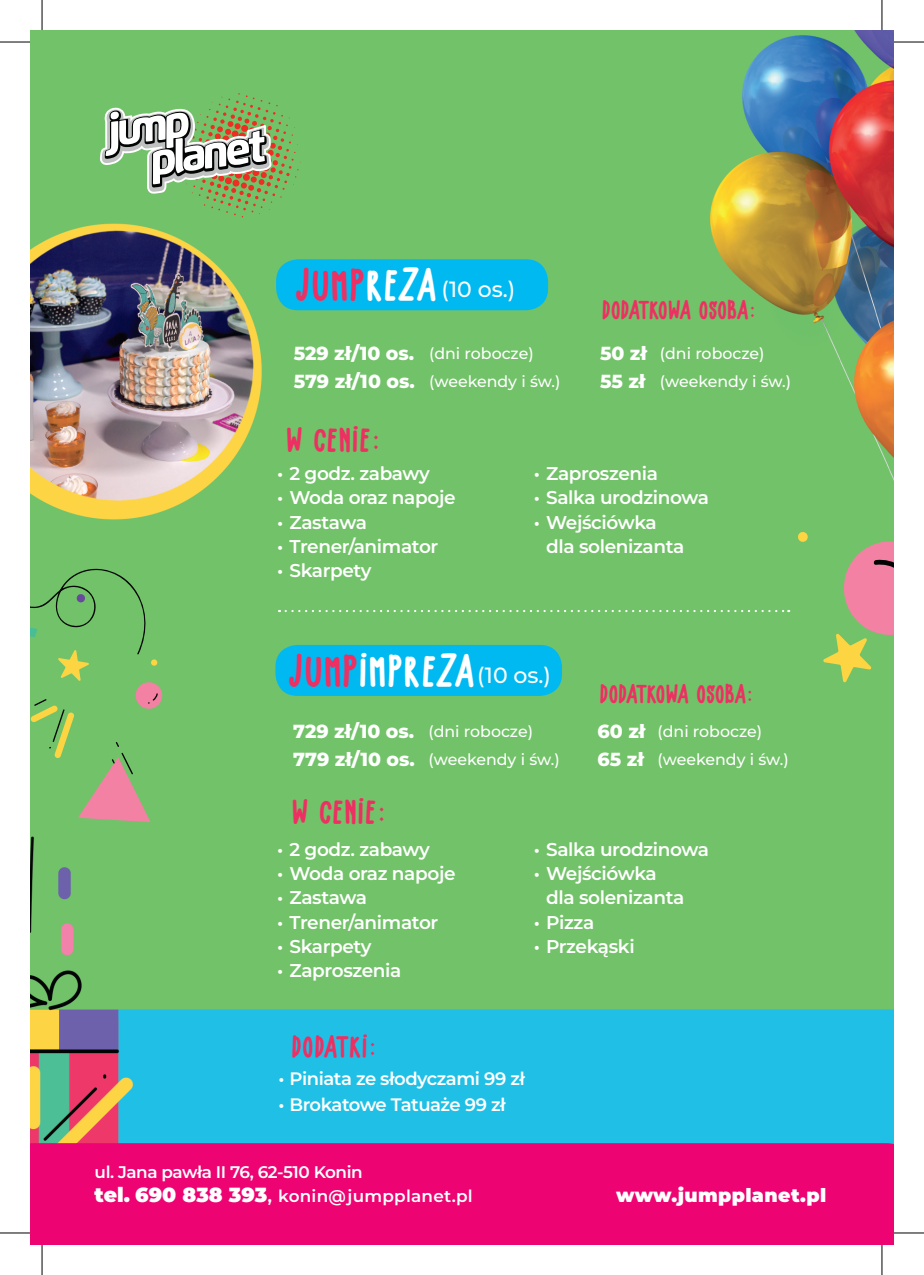
<style>
.page{position:relative;width:924px;height:1275px;background:#fff}
.page>*{position:absolute;margin:0;border:0;box-sizing:border-box;transform-origin:0 0}
.t1{font:37.6px "BABYGIRLY";color:#fff}
.t2{font:28.6px "BABYGIRLY";color:#ee2f62}
.t3{font:25.8px "BABYGIRLY";color:#ee2f62}
.t4{font:22px "BABYGIRLY";letter-spacing:-.055em;color:#ee2f62}
.t5{font:500 22px "Montserrat";color:#fff}
.t6{font:900 18.8px "Montserrat";letter-spacing:.02em;color:#fff}
.t7{font:600 18.4px/24.2px "Montserrat";letter-spacing:-.02em;color:#fff}
.t8{font:600 18px "Montserrat";letter-spacing:-.025em;color:#fff}
.t9{font:600 16.8px/24px "Montserrat";letter-spacing:-.025em;color:#fff}
.t10{font:500 15.8px/27.8px "Montserrat";color:#fff}
.s1{font-family:"BABYGIRLY";font-weight:400;font-size:37.6px;color:#ee2f62}
.s2{font-family:"BABYGIRLY";font-weight:400;font-size:37.6px}
.s3{font-weight:800;font-size:19px}
.s4{color:#ee2f62}
.s5{font-family:"Montserrat";font-weight:500;font-size:22px}
.s6{font-weight:900;font-size:20.4px}
.s7{font-size:19.2px}
</style>
<div class="page">
<img style="left:31px;top:31px;width:861px;height:1112px">
<div style="left:276px;top:259px;width:272px;height:51px;background:#00b9f1;border-radius:22px"></div>
<div style="left:275px;top:645px;width:286px;height:51px;background:#00b9f1;border-radius:22px"></div>
<svg style="left:279px;top:610px;width:509px;height:2px"></svg>
<svg style="left:31px;top:563px;width:133px;height:259px;background:#7eba6b"></svg>
<svg style="left:797px;top:531px;width:10px;height:11px"></svg>
<svg style="left:822px;top:537px;width:70px;height:146px;background:#a8ac78"></svg>
<svg style="left:100px;top:93px;width:200px;height:124px"></svg>
<div style="left:31px;top:1143px;width:861px;height:101px;background:#ed0372"></div>
<hr style="left:0;top:42px;width:30px;height:1px;background:#000">
<hr style="left:893px;top:42px;width:30px;height:1px;background:#000">
<hr style="left:0;top:1232px;width:30px;height:1px;background:#000">
<hr style="left:893px;top:1232px;width:30px;height:1px;background:#000">
<hr style="left:42px;top:0;width:1px;height:30px;background:#000">
<hr style="left:42px;top:1245px;width:1px;height:30px;background:#000">
<hr style="left:881px;top:0;width:1px;height:30px;background:#000">
<hr style="left:881px;top:1245px;width:1px;height:30px;background:#000">
<p class="t5" style="left:296px;top:274px;width:221px"><span class="s1">Jump</span><span class="s2">reza</span>(10 os.)</p>
<p class="t10" style="left:293px;top:339px;width:268px"><span class="s3">529 zł/10 os.</span> (dni robocze)<br><span class="s3">579 zł/10 os.</span> (weekendy i św.)</p>
<h2 class="t2" style="left:287px;top:426px;width:94px">w cenie:</h2>
<p class="t4" style="left:602px;top:299px;width:154px">dodatkowa osoba:</p>
<p class="t10" style="left:599px;top:339px;width:192px"><span class="s3">50 zł</span> (dni robocze)<br><span class="s3">55 zł</span> (weekendy i św.)</p>
<p class="t7" style="left:277px;top:461px;width:154px">• 2 godz. zabawy</p>
<p class="t7" style="left:277px;top:485px;width:180px">• Woda oraz napoje</p>
<p class="t7" style="left:277px;top:509px;width:91px">• Zastawa</p>
<p class="t7" style="left:277px;top:534px;width:162px">• Trener/animator</p>
<p class="t7" style="left:277px;top:558px;width:96px">• Skarpety</p>
<p class="t7" style="left:533px;top:461px;width:126px">• Zaproszenia</p>
<p class="t7" style="left:533px;top:485px;width:176px">• Salka urodzinowa</p>
<p class="t7" style="left:546px;top:509px;width:140px;text-indent:-12px">• Wejściówka dla solenizanta</p>
<h1 class="t1" style="left:289px;top:652px;width:263px"><span class="s4">Jump</span>impreza<span class="s5">(10 os.)</span></h1>
<p class="t10" style="left:293px;top:717px;width:268px"><span class="s3">729 zł/10 os.</span> (dni robocze)<br><span class="s3">779 zł/10 os.</span> (weekendy i św.)</p>
<h2 class="t2" style="left:292px;top:798px;width:94px">w cenie:</h2>
<p class="t4" style="left:600px;top:683px;width:154px">dodatkowa osoba:</p>
<p class="t10" style="left:597px;top:717px;width:192px"><span class="s3">60 zł</span> (dni robocze)<br><span class="s3">65 zł</span> (weekendy i św.)</p>
<p class="t7" style="left:277px;top:837px;width:154px">• 2 godz. zabawy</p>
<p class="t7" style="left:277px;top:861px;width:180px">• Woda oraz napoje</p>
<p class="t7" style="left:277px;top:885px;width:91px">• Zastawa</p>
<p class="t7" style="left:277px;top:909px;width:162px">• Trener/animator</p>
<p class="t7" style="left:277px;top:933px;width:96px">• Skarpety</p>
<p class="t7" style="left:277px;top:958px;width:126px">• Zaproszenia</p>
<p class="t7" style="left:533px;top:837px;width:176px">• Salka urodzinowa</p>
<p class="t7" style="left:546px;top:861px;width:140px;text-indent:-12px">• Wejściówka dla solenizanta</p>
<p class="t7" style="left:533px;top:909px;width:62px">• Pizza</p>
<p class="t7" style="left:533px;top:933px;width:102px">• Przekąski</p>
<h3 class="t3" style="left:292px;top:1034px;width:12px">DODATKI</h3>
<h3 class="t3" style="left:369px;top:1034px;width:9px">:</h3>
<p class="t8" style="left:278px;top:1066px;width:248px">• Piniata ze słodyczami 99 zł</p>
<p class="t8" style="left:278px;top:1092px;width:228px">• Brokatowe Tatuaże 99 zł</p>
<p class="t9" style="left:95px;top:1159px;width:379px">ul. Jana pawła II 76, 62-510 Konin<br><span class="s6">tel. 690 838 393</span><span class="s7">,</span> konin@jumpplanet.pl</p>
<p class="t6" style="left:616px;top:1182px;width:211px">www.jumpplanet.pl</p>
</div>
